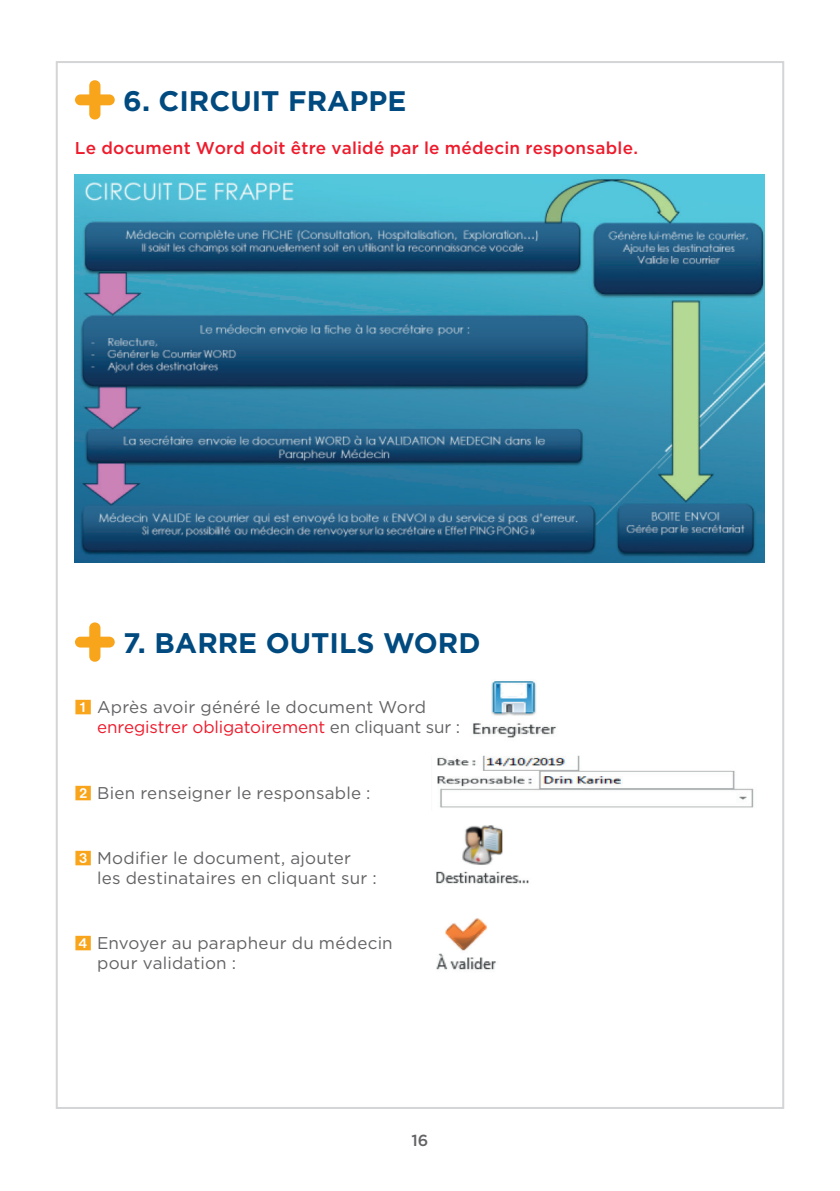
<style>
.page{position:relative;width:840px;height:1191px;background:#fff}
.page>*{position:absolute;margin:0;border:0;box-sizing:border-box;transform-origin:0 0}
.t1{font:700 28.2px "Gotham";color:#004a7f}
.t2{font:500 17.2px "Gotham";letter-spacing:.015em;color:#ee1b2c}
.t3{font:17px/20px "Gotham";letter-spacing:.01em;color:#636366}
.t4{font:500 16px "Gotham";color:#636366}
.s1{font-family:"Bundesbahn Pi One";color:#f9a51b}
.s2{color:#ee1b2c}
</style>
<div class="page">
<svg style="left:75px;top:80px;width:40px;height:39px"></svg>
<img style="left:75px;top:174px;width:689px;height:388px">
<svg style="left:75px;top:622px;width:40px;height:40px"></svg>
<img style="left:473px;top:681px;width:83px;height:57px">
<img style="left:437px;top:755px;width:317px;height:53px">
<img style="left:436px;top:825px;width:93px;height:59px">
<img style="left:436px;top:918px;width:60px;height:52px">
<h1 class="t1" style="left:123px;top:82px;width:284px">6. CIRCUIT FRAPPE</h1>
<p class="t2" style="left:75px;top:136px;width:564px">Le document Word doit être validé par le médecin responsable.</p>
<h1 class="t1" style="left:123px;top:624px;width:358px">7. BARRE OUTILS WORD</h1>
<p class="t3" style="left:97px;top:697px;width:364px;text-indent:-22px"><span class="s1">1</span> Après avoir généré le document Word <span class="s2">enregistrer obligatoirement</span> en cliquant sur :</p>
<p class="t3" style="left:75px;top:782px;width:297px"><span class="s1">2</span> Bien renseigner le responsable :</p>
<p class="t3" style="left:97px;top:847px;width:281px;text-indent:-22px"><span class="s1">3</span> Modifier le document, ajouter les destinataires en cliquant sur :</p>
<p class="t3" style="left:97px;top:933px;width:297px;text-indent:-22px"><span class="s1">4</span> Envoyer au parapheur du médecin pour validation :</p>
<p class="t4" style="left:411px;top:1129px;width:18px">16</p>
</div>
